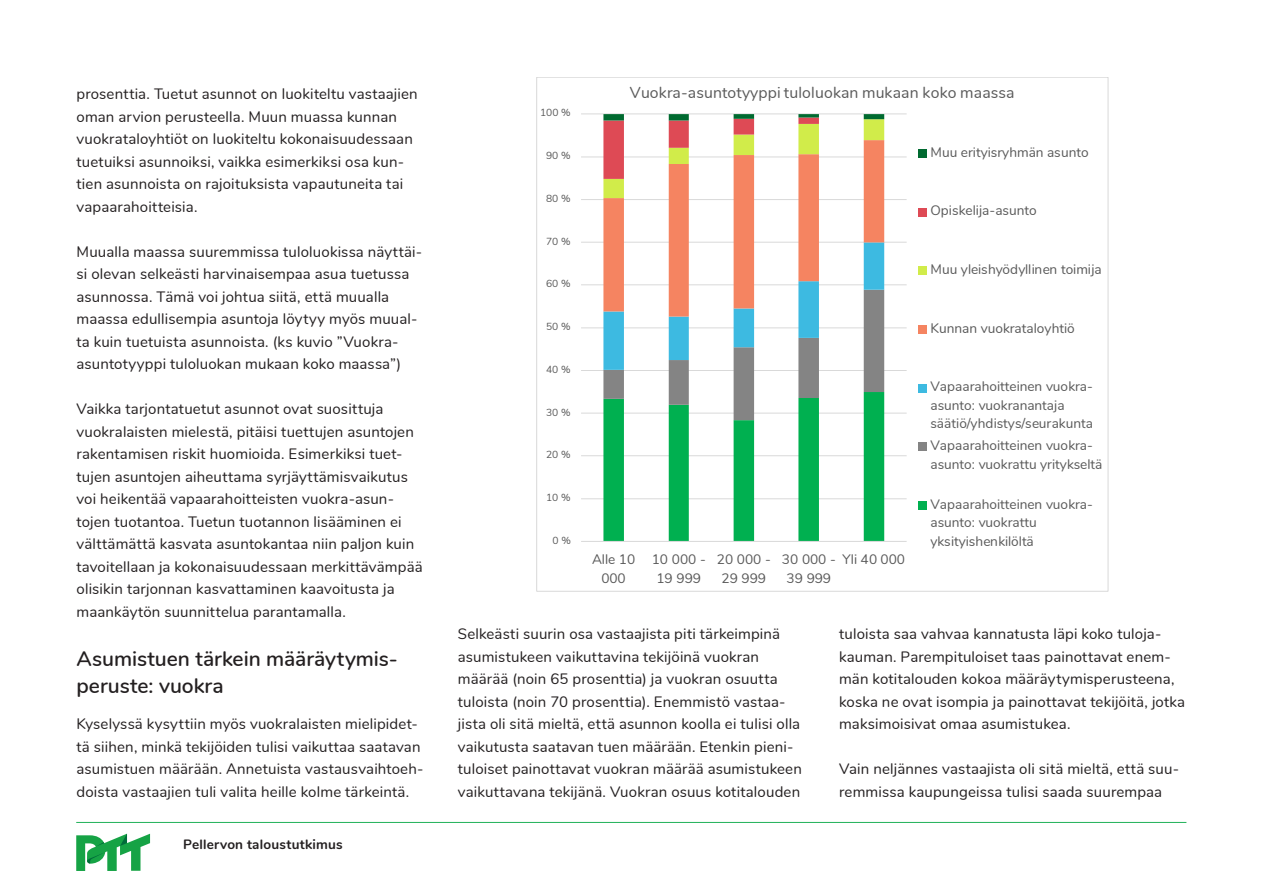
<style>
.page{position:relative;width:1263px;height:893px;background:#fff}
.page>*{position:absolute;margin:0;border:0;box-sizing:border-box;transform-origin:0 0}
.otsikko___kappaletas{font:600 21px/27px "Nunito";letter-spacing:-.005em;color:#231f20}
.t1{font:15.75px "Nunito";letter-spacing:.01em;color:#595959}
.leipäteksti{font:15px/22.5px "Nunito";letter-spacing:.01em;color:#231f20}
.t2{font:13.65px/18.6px "Nunito";color:#595959;text-align:center}
.t3{font:700 13.5px "Nunito";letter-spacing:.015em;color:#231f20}
.t4{font:10.2px "Nunito";letter-spacing:-.015em;color:#595959}
</style>
<div class="page">
<svg style="left:76px;top:834px;width:74px;height:37px"></svg>
<hr style="left:76px;top:822px;width:1110px;height:1px;background:#21b259">
<hr style="left:581px;top:498px;width:326px;height:1px;background:#d9d9d9">
<hr style="left:581px;top:455px;width:326px;height:1px;background:#d9d9d9">
<hr style="left:581px;top:413px;width:326px;height:1px;background:#d9d9d9">
<hr style="left:581px;top:370px;width:326px;height:1px;background:#d9d9d9">
<hr style="left:581px;top:328px;width:326px;height:1px;background:#d9d9d9">
<hr style="left:581px;top:285px;width:326px;height:1px;background:#d9d9d9">
<hr style="left:581px;top:242px;width:326px;height:1px;background:#d9d9d9">
<hr style="left:581px;top:199px;width:326px;height:1px;background:#d9d9d9">
<hr style="left:581px;top:157px;width:326px;height:1px;background:#d9d9d9">
<hr style="left:581px;top:114px;width:326px;height:1px;background:#d9d9d9">
<svg style="left:603px;top:317px;width:281px;height:224px"></svg>
<svg style="left:603px;top:198px;width:281px;height:119px"></svg>
<svg style="left:603px;top:114px;width:281px;height:84px"></svg>
<hr style="left:581px;top:541px;width:326px;height:1px;background:#d9d9d9">
<div style="left:918px;top:149px;width:8px;height:9px;background:#006a30"></div>
<div style="left:918px;top:208px;width:8px;height:8px;background:#de4a55"></div>
<div style="left:918px;top:267px;width:8px;height:8px;background:#d1ec4a"></div>
<div style="left:918px;top:325px;width:8px;height:9px;background:#f58461"></div>
<div style="left:918px;top:384px;width:8px;height:8px;background:#3dbae1"></div>
<div style="left:918px;top:443px;width:8px;height:8px;background:#848484"></div>
<div style="left:918px;top:501px;width:8px;height:9px;background:#00b050"></div>
<p class="leipäteksti" style="left:77px;top:82px;width:343px">prosenttia. Tuetut asunnot on luokiteltu vastaajien oman arvion perusteella. Muun muassa kunnan vuokrataloyhtiöt on luokiteltu kokonaisuudessaan tuetuiksi asunnoiksi, vaikka esimerkiksi osa kun&shy;tien asunnoista on rajoituksista vapautuneita tai vapaarahoitteisia.</p>
<p class="leipäteksti" style="left:77px;top:239px;width:347px">Muualla maassa suuremmissa tuloluokissa näyttäi&shy;si olevan selkeästi harvinaisempaa asua tuetussa asunnossa. Tämä voi johtua siitä, että muualla maassa edullisempia asuntoja löytyy myös muual&shy;ta kuin tuetuista asunnoista. (ks kuvio ”Vuokra&shy;asuntotyyppi tuloluokan mukaan koko maassa”)</p>
<p class="leipäteksti" style="left:77px;top:397px;width:348px">Vaikka tarjontatuetut asunnot ovat suosittuja vuokralaisten mielestä, pitäisi tuettujen asuntojen rakentamisen riskit huomioida. Esimerkiksi tuet&shy;tujen asuntojen aiheuttama syrjäyttämisvaikutus voi heikentää vapaarahoitteisten vuokra-asun&shy;tojen tuotantoa. Tuetun tuotannon lisääminen ei välttämättä kasvata asuntokantaa niin paljon kuin tavoitellaan ja kokonaisuudessaan merkittävämpää olisikin tarjonnan kasvattaminen kaavoitusta ja maankäytön suunnittelua parantamalla.</p>
<p class="otsikko___kappaletas" style="left:77px;top:644px;width:323px">Asumistuen tärkein määräytymis&shy;peruste: vuokra</p>
<p class="leipäteksti" style="left:77px;top:712px;width:348px">Kyselyssä kysyttiin myös vuokralaisten mielipidet&shy;tä siihen, minkä tekijöiden tulisi vaikuttaa saatavan asumistuen määrään. Annetuista vastausvaihtoeh&shy;doista vastaajien tuli valita heille kolme tärkeintä.</p>
<p class="t3" style="left:183px;top:834px;width:161px">Pellervon taloustutkimus</p>
<p class="t4" style="left:540px;top:105px;width:32px">100 %</p>
<p class="t4" style="left:546px;top:148px;width:26px">90 %</p>
<p class="t4" style="left:546px;top:191px;width:26px">80 %</p>
<p class="t4" style="left:546px;top:234px;width:26px">70 %</p>
<p class="t4" style="left:546px;top:276px;width:26px">60 %</p>
<p class="t4" style="left:546px;top:319px;width:26px">50 %</p>
<p class="t4" style="left:546px;top:362px;width:26px">40 %</p>
<p class="t4" style="left:546px;top:404px;width:26px">30 %</p>
<p class="t4" style="left:546px;top:447px;width:26px">20 %</p>
<p class="t4" style="left:546px;top:490px;width:26px">10 %</p>
<p class="t4" style="left:552px;top:533px;width:20px">0 %</p>
<p class="t1" style="left:630px;top:81px;width:386px">Vuokra-asuntotyyppi tuloluokan mukaan koko maassa</p>
<p class="t2" style="left:930px;top:142px;width:160px">Muu erityisryhmän asunto</p>
<p class="t2" style="left:930px;top:200px;width:108px">Opiskelija-asunto</p>
<p class="t2" style="left:930px;top:259px;width:173px">Muu yleishyödyllinen toimija</p>
<p class="t2" style="left:930px;top:318px;width:146px">Kunnan vuokrataloyhtiö</p>
<p class="t2" style="left:592px;top:549px;width:45px">Alle 10<br>000</p>
<p class="t2" style="left:652px;top:549px;width:56px">10 000 -<br>19 999</p>
<p class="t2" style="left:717px;top:549px;width:56px">20 000 -<br>29 999</p>
<p class="t2" style="left:782px;top:549px;width:56px">30 000 -<br>39 999</p>
<p class="t2" style="left:843px;top:549px;width:64px">Yli 40 000</p>
<p class="t2" style="left:930px;top:376px;width:164px;text-align:left">Vapaarahoitteinen vuokra&shy;asunto: vuokranantaja säätiö/yhdistys/seurakunta</p>
<p class="t2" style="left:930px;top:435px;width:173px;text-align:left">Vapaarahoitteinen vuokra&shy;asunto: vuokrattu yritykseltä</p>
<p class="t2" style="left:930px;top:494px;width:164px;text-align:left">Vapaarahoitteinen vuokra&shy;asunto: vuokrattu yksityishenkilöltä</p>
<p class="leipäteksti" style="left:458px;top:622px;width:346px">Selkeästi suurin osa vastaajista piti tärkeimpinä asumistukeen vaikuttavina tekijöinä vuokran määrää (noin 65 prosenttia) ja vuokran osuutta tuloista (noin 70 prosenttia). Enemmistö vastaa&shy;jista oli sitä mieltä, että asunnon koolla ei tulisi olla vaikutusta saatavan tuen määrään. Etenkin pieni&shy;tuloiset painottavat vuokran määrää asumistukeen vaikuttavana tekijänä. Vuokran osuus kotitalouden</p>
<p class="leipäteksti" style="left:839px;top:622px;width:347px">tuloista saa vahvaa kannatusta läpi koko tuloja&shy;kauman. Parempituloiset taas painottavat enem&shy;män kotitalouden kokoa määräytymisperusteena, koska ne ovat isompia ja painottavat tekijöitä, jotka maksimoisivat omaa asumistukea.</p>
<p class="leipäteksti" style="left:839px;top:757px;width:341px">Vain neljännes vastaajista oli sitä mieltä, että suu&shy;remmissa kaupungeissa tulisi saada suurempaa</p>
</div>
